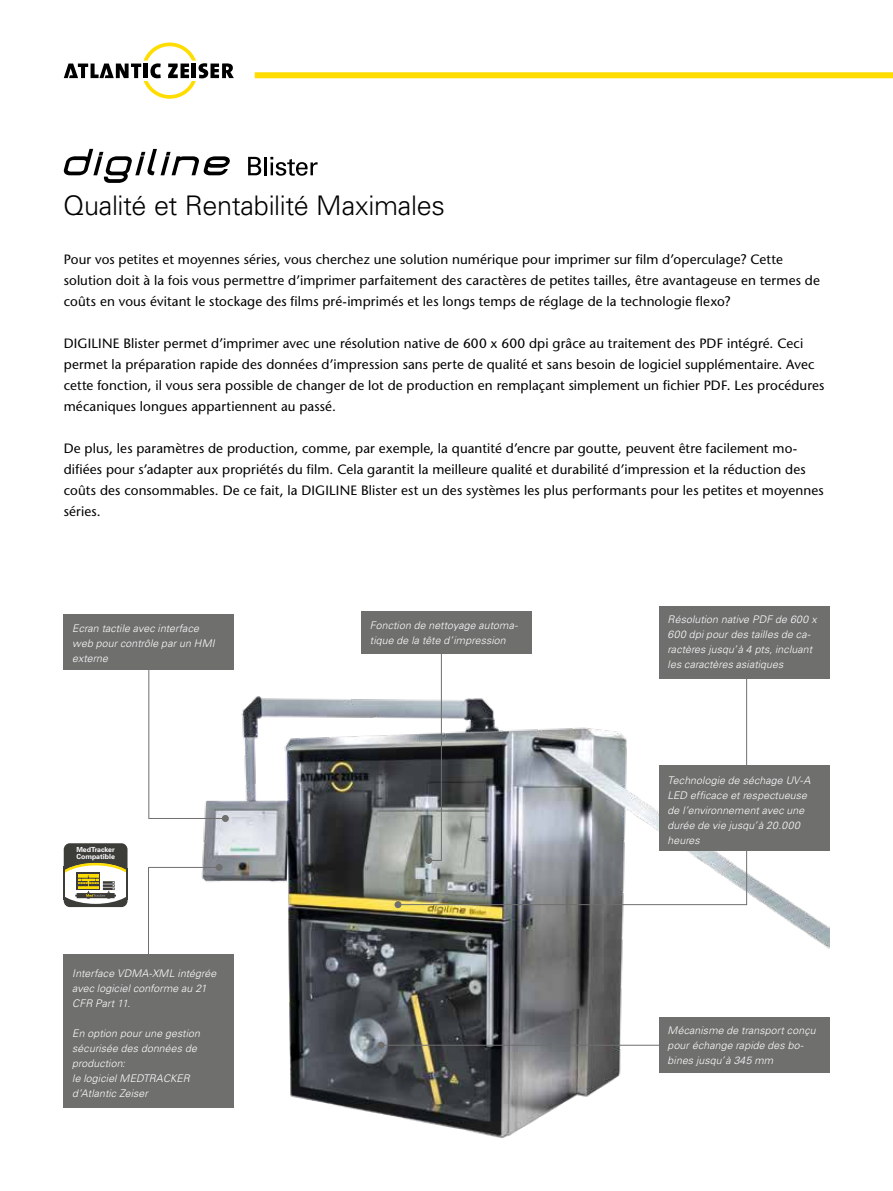
<style>
.page{position:relative;width:893px;height:1191px;background:#fff}
.page>*{position:absolute;margin:0;border:0;box-sizing:border-box;transform-origin:0 0}
.t1{font:300 27px "Univers";letter-spacing:-.01em;color:#000}
.t2{font:13.5px/21px "Stone Sans";letter-spacing:.01em;color:#000}
.t3{font:italic 300 10.5px/15px "Univers";letter-spacing:.01em;color:#fff}
.t4{font:700 7.05px/7.1px "Univers";color:#fff}
</style>
<div class="page">
<img style="left:154px;top:654px;width:675px;height:484px">
<hr style="left:441px;top:650px;width:1px;height:210px;background:#6f6f6e">
<hr style="left:746px;top:669px;width:1px;height:236px;background:#6f6f6e">
<hr style="left:148px;top:867px;width:1px;height:88px;background:#6f6f6e">
<hr style="left:148px;top:668px;width:1px;height:151px;background:#6f6f6e">
<svg style="left:64px;top:149px;width:166px;height:34px"></svg>
<svg style="left:248px;top:157px;width:13px;height:18px"></svg>
<hr style="left:264px;top:157px;width:3px;height:18px;background:#000">
<svg style="left:270px;top:157px;width:48px;height:19px"></svg>
<svg style="left:64px;top:43px;width:170px;height:56px"></svg>
<div style="left:255px;top:72px;width:638px;height:6px;background:#fd0"></div>
<div style="left:64px;top:614px;width:170px;height:56px;background:#6f6f6e"></div>
<hr style="left:149px;top:818px;width:76px;height:1px;background:#6f6f6e">
<div style="left:222px;top:815px;width:7px;height:7px;background:#6f6f6e;border-radius:50%"></div>
<div style="left:64px;top:954px;width:170px;height:153px;background:#6f6f6e"></div>
<div style="left:361px;top:611px;width:170px;height:43px;background:#6f6f6e"></div>
<div style="left:659px;top:606px;width:170px;height:72px;background:#6f6f6e"></div>
<div style="left:659px;top:766px;width:170px;height:85px;background:#6f6f6e"></div>
<div style="left:659px;top:1017px;width:170px;height:55px;background:#6f6f6e"></div>
<hr style="left:149px;top:867px;width:70px;height:1px;background:#6f6f6e">
<div style="left:216px;top:864px;width:7px;height:7px;background:#6f6f6e;border-radius:50%"></div>
<div style="left:64px;top:843px;width:64px;height:64px;background:#3c3c39;border-radius:6px"></div>
<svg style="left:64px;top:863px;width:64px;height:41px"></svg>
<hr style="left:64px;top:866px;width:1px;height:33px;background:#3c3c39">
<hr style="left:126px;top:868px;width:2px;height:31px;background:#3c3c39">
<div style="left:425px;top:857px;width:7px;height:7px;background:#6f6f6e;border-radius:50%"></div>
<hr style="left:398px;top:904px;width:349px;height:1px;background:#6f6f6e">
<div style="left:394px;top:901px;width:7px;height:7px;background:#6f6f6e;border-radius:50%"></div>
<hr style="left:381px;top:1044px;width:280px;height:1px;background:#6f6f6e">
<div style="left:377px;top:1041px;width:7px;height:7px;background:#6f6f6e;border-radius:50%"></div>
<h1 class="t1" style="left:63px;top:189px;width:383px">Qualité et Rentabilité Maximales</h1>
<p class="t2" style="left:64px;top:249px;width:758px">Pour vos petites et moyennes séries, vous cherchez une solution numérique pour imprimer sur film d’operculage? Cette solution doit à la fois vous permettre d’imprimer parfaitement des caractères de petites tailles, être avantageuse en termes de coûts en vous évitant le stockage des films pré-imprimés et les longs temps de réglage de la technologie flexo?</p>
<p class="t2" style="left:64px;top:333px;width:762px">DIGILINE Blister permet d’imprimer avec une résolution native de 600 x 600 dpi grâce au traitement des PDF intégré. Ceci permet la préparation rapide des données d’impression sans perte de qualité et sans besoin de logiciel supplémentaire. Avec cette fonction, il vous sera possible de changer de lot de production en remplaçant simplement un fichier PDF. Les procédures mécaniques longues appartiennent au passé.</p>
<p class="t2" style="left:64px;top:438px;width:761px">De plus, les paramètres de production, comme, par exemple, la quantité d’encre par goutte, peuvent être facilement mo&shy;difiées pour s’adapter aux propriétés du film. Cela garantit la meilleure qualité et durabilité d’impression et la réduction des coûts des consommables. De ce fait, la DIGILINE Blister est un des systèmes les plus performants pour les petites et moyennes séries.</p>
<p class="t3" style="left:72px;top:620px;width:144px">Ecran tactile avec interface web pour contrôle par un HMI externe</p>
<p class="t4" style="left:76px;top:846px;width:40px">MedTracker<br>Compatible</p>
<p class="t3" style="left:72px;top:965px;width:145px">Interface VDMA-XML intégrée avec logiciel conforme au 21<br>CFR Part 11.</p>
<p class="t3" style="left:72px;top:1025px;width:129px">En option pour une gestion sécurisée des données de production:<br>le logiciel MEDTRACKER d’Atlantic Zeiser</p>
<p class="t3" style="left:370px;top:618px;width:149px">Fonction de nettoyage automa&shy;tique de la tête d’impression</p>
<p class="t3" style="left:668px;top:611px;width:150px">Résolution native PDF de 600 x<br>600 dpi pour des tailles de ca&shy;ractères jusqu’à 4 pts, incluant les caractères asiatiques</p>
<p class="t3" style="left:668px;top:772px;width:144px">Technologie de séchage UV-A<br>LED efficace et respectueuse de l’environnement avec une durée de vie jusqu’à 20.000 heures</p>
<p class="t3" style="left:668px;top:1023px;width:149px">Mécanisme de transport conçu pour échange rapide des bo&shy;bines jusqu’à 345 mm</p>
</div>
